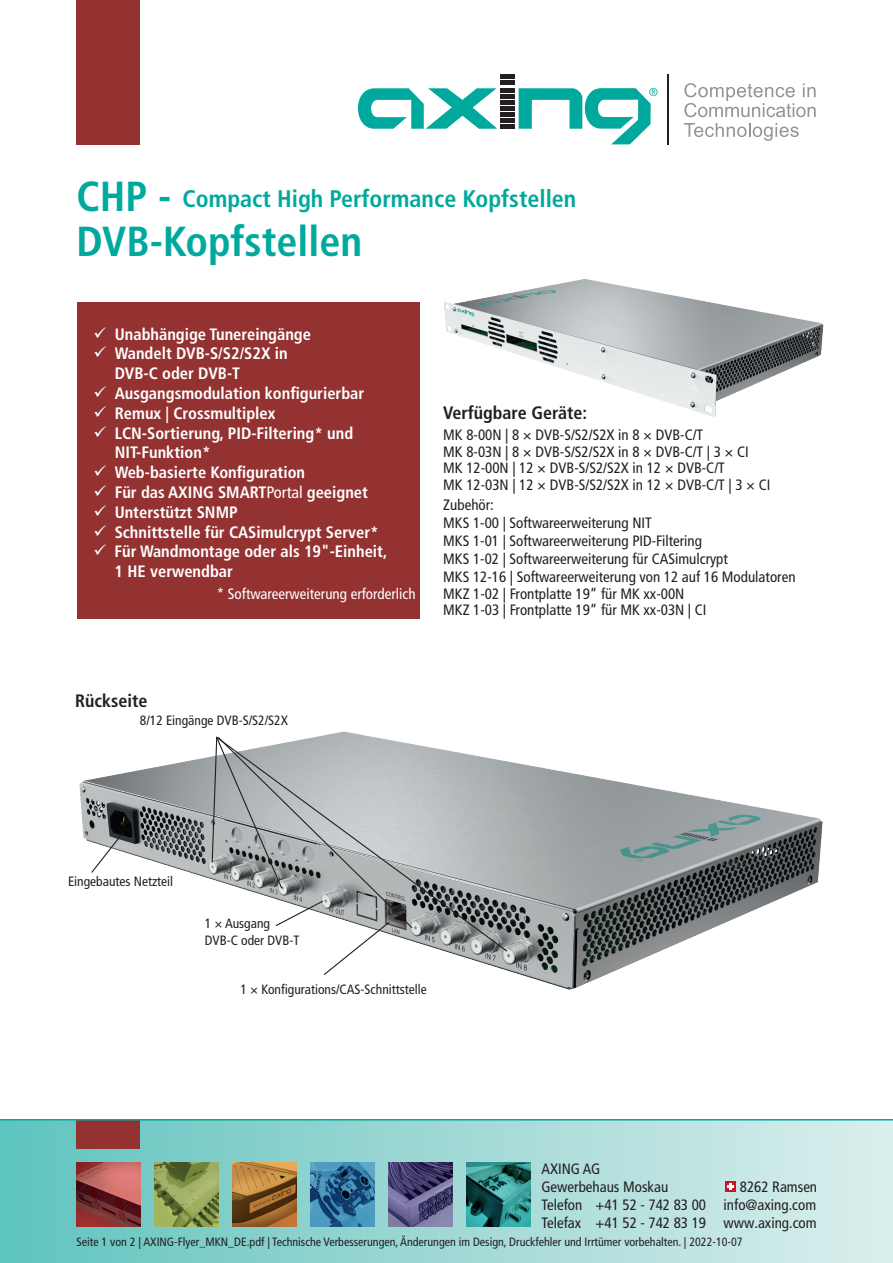
<style>
.page{position:relative;width:893px;height:1263px;background:#fff}
.page>*{position:absolute;margin:0;border:0;box-sizing:border-box;transform-origin:0 0}
.t1{font:700 condensed 42px "Frutiger LT Pro";color:#00a99d}
.t2{font:700 condensed 24px "Frutiger LT Pro";color:#00a99d}
.t3{font:700 condensed 18px "Frutiger LT Pro";color:#231f20}
.t4{font:700 condensed 16.5px/19.8px "Frutiger LT Pro";color:#fff}
.t5{font:condensed 15px/18px "Frutiger LT Pro";color:#231f20}
.t6{font:condensed 15px "Frutiger LT Pro";color:#fff}
.t7{font:condensed 13.5px/16.2px "Frutiger LT Pro";color:#231f20}
.t8{font:condensed 12px "Frutiger LT Pro";color:#231f20}
.s1{font-size:42px}
.s2{font-weight:400}
</style>
<div class="page">
<img style="left:79px;top:731px;width:744px;height:259px">
<div style="left:77px;top:302px;width:342px;height:317px;background:#943232"></div>
<img style="left:444px;top:279px;width:379px;height:138px">
<svg style="left:90px;top:831px;width:34px;height:43px"></svg>
<svg style="left:211px;top:736px;width:203px;height:240px"></svg>
<svg style="left:215px;top:735px;width:294px;height:218px"></svg>
<svg style="left:0;top:1120px;width:893px;height:143px"></svg>
<svg style="left:358px;top:88px;width:139px;height:41px"></svg>
<div style="left:500px;top:124px;width:15px;height:5px;background:#231f20"></div>
<hr style="left:500px;top:118px;width:15px;height:4px;background:#231f20">
<hr style="left:500px;top:112px;width:15px;height:4px;background:#231f20">
<hr style="left:500px;top:106px;width:15px;height:4px;background:#231f20">
<hr style="left:500px;top:100px;width:15px;height:4px;background:#231f20">
<hr style="left:500px;top:94px;width:15px;height:4px;background:#231f20">
<hr style="left:500px;top:88px;width:15px;height:4px;background:#231f20">
<hr style="left:500px;top:80px;width:14px;height:4px;background:#231f20">
<hr style="left:500px;top:74px;width:14px;height:4px;background:#231f20">
<svg style="left:519px;top:88px;width:138px;height:56px"></svg>
<hr style="left:667px;top:74px;width:1px;height:70px;background:#231f20">
<svg style="left:684px;top:83px;width:132px;height:34px"></svg>
<svg style="left:684px;top:123px;width:115px;height:18px"></svg>
<div style="left:725px;top:1181px;width:10px;height:11px;background:#c41624"></div>
<svg style="left:727px;top:1183px;width:6px;height:7px"></svg>
<div style="left:77px;top:0;width:63px;height:145px;background:#943232"></div>
<div style="left:77px;top:1119px;width:63px;height:29px;background:#943232"></div>
<img style="left:466px;top:1162px;width:64px;height:64px">
<img style="left:232px;top:1162px;width:64px;height:64px">
<img style="left:154px;top:1162px;width:64px;height:64px">
<img style="left:310px;top:1162px;width:64px;height:64px">
<img style="left:388px;top:1162px;width:64px;height:64px">
<img style="left:77px;top:1162px;width:63px;height:64px">
<hr style="left:0;top:1119px;width:893px;height:1px;background:#00a99d">
<h2 class="t2" style="left:77px;top:184px;width:501px"><span class="s1">CHP -</span> Compact High Performance Kopfstellen</h2>
<h1 class="t1" style="left:77px;top:217px;width:287px">DVB-Kopfstellen</h1>
<p class="t4" style="left:115px;top:324px;width:274px">Unabhängige Tunereingänge<br>Wandelt DVB-S/S2/S2X in<br>DVB-C oder DVB-T<br>Ausgangsmodulation konfigurierbar<br>Remux | Crossmultiplex<br>LCN-Sortierung, PID-Filtering* und<br>NIT-Funktion*<br>Web-basierte Konfiguration<br>Für das AXING SMART<span class="s2">Portal</span> geeignet<br>Unterstützt SNMP<br>Schnittstelle für CASimulcrypt Server*<br>Für Wandmontage oder als 19"-Einheit,<br>1 HE verwendbar</p>
<p class="t6" style="left:217px;top:585px;width:200px">* Softwareerweiterung erforderlich</p>
<p class="t3" style="left:443px;top:402px;width:146px">Verfügbare Geräte:</p>
<p class="t5" style="left:443px;top:427px;width:329px;line-height:16.5px">MK 8-00N | 8 × DVB-S/S2/S2X in 8 × DVB-C/T<br>MK 8-03N | 8 × DVB-S/S2/S2X in 8 × DVB-C/T | 3 × CI MK 12-00N | 12 × DVB-S/S2/S2X in 12 × DVB-C/T<br>MK 12-03N | 12 × DVB-S/S2/S2X in 12 × DVB-C/T | 3 × CI</p>
<p class="t5" style="left:443px;top:496px;width:354px">Zubehör:<br>MKS 1-00 | Softwareerweiterung NIT<br>MKS 1-01 | Softwareerweiterung PID-Filtering<br>MKS 1-02 | Softwareerweiterung für CASimulcrypt<br>MKS 12-16 | Softwareerweiterung von 12 auf 16 Modulatoren</p>
<p class="t5" style="left:443px;top:586px;width:265px;line-height:16.5px">MKZ 1-02 | Frontplatte 19“ für MK xx-00N<br>MKZ 1-03 | Frontplatte 19“ für MK xx-03N | CI</p>
<p class="t3" style="left:75px;top:690px;width:74px">Rückseite</p>
<p class="t7" style="left:140px;top:712px;width:150px">8/12 Eingänge DVB-S/S2/S2X</p>
<p class="t7" style="left:68px;top:873px;width:107px">Eingebautes Netzteil</p>
<p class="t7" style="left:205px;top:916px;width:96px">1 × Ausgang<br>DVB-C oder DVB-T</p>
<p class="t7" style="left:241px;top:981px;width:188px">1 × Konfigurations/CAS-Schnittstelle</p>
<p class="t5" style="left:541px;top:1160px;width:166px">AXING AG<br>Gewerbehaus Moskau<br>Telefon +41 52 - 742 83 00<br>Telefax +41 52 - 742 83 19</p>
<p class="t5" style="left:724px;top:1178px;width:95px;text-align:justify;text-indent:16px">8262 Ramsen info@axing.com www.axing.com</p>
<p class="t8" style="left:77px;top:1235px;width:668px">Seite 1 von 2 | AXING-Flyer_MKN_DE.pdf | Technische Verbesserungen, Änderungen im Design, Druckfehler und Irrtümer vorbehalten. | 2022-10-07</p>
</div>
